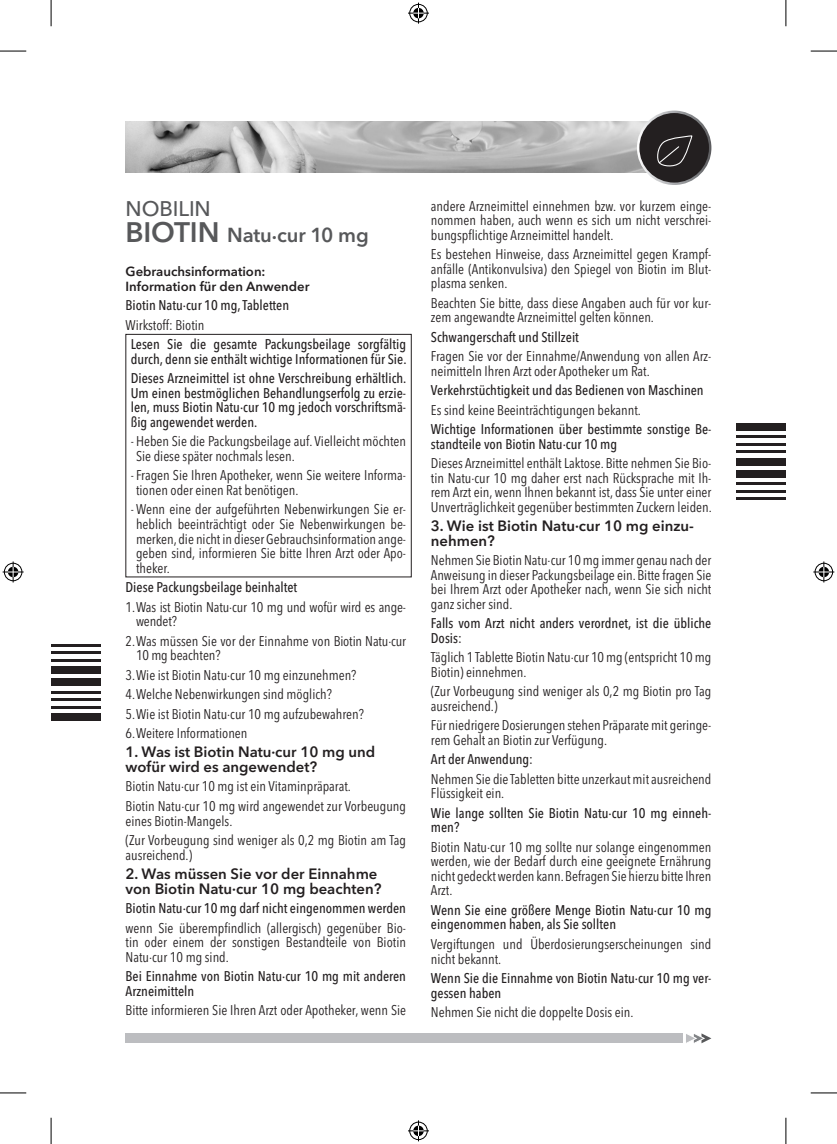
<style>
.page{position:relative;width:837px;height:1144px;background:#fff}
.page>*{position:absolute;margin:0;border:0;box-sizing:border-box;transform-origin:0 0}
.t1{font:500 21px "Avenir Next LT Pro";letter-spacing:-.005em;color:#57585a}
.t2{font:600 20.12px "Avenir Next LT Pro";letter-spacing:-.005em;color:#57585a}
.t3{font:600 14.88px/14.5px "Avenir Next LT Pro";color:#231f20}
.t4{font:condensed 14px/14.5px "Avenir Next LT Pro";color:#231f20}
.t5{font:500 condensed 14px/14.5px "Avenir Next LT Pro";color:#231f20}
.t6{font:600 13.12px/14.5px "Avenir Next LT Pro";color:#231f20}
.s1{font-size:28px}
</style>
<div class="page">
<svg style="left:686px;top:1033px;width:25px;height:11px"></svg>
<div style="left:125px;top:1033px;width:558px;height:10px;background:#bcbdc0"></div>
<img style="left:125px;top:122px;width:521px;height:51px">
<svg style="left:636px;top:111px;width:75px;height:74px"></svg>
<div style="left:639px;top:113px;width:69px;height:70px;background:#231f20;border-radius:50%"></div>
<svg style="left:657px;top:136px;width:35px;height:31px"></svg>
<div style="left:736px;top:423px;width:49px;height:8px;background:#231f20"></div>
<hr style="left:736px;top:436px;width:49px;height:2px;background:#231f20">
<hr style="left:736px;top:443px;width:49px;height:2px;background:#231f20">
<hr style="left:736px;top:450px;width:49px;height:3px;background:#231f20">
<div style="left:736px;top:458px;width:49px;height:7px;background:#231f20"></div>
<div style="left:736px;top:470px;width:49px;height:8px;background:#231f20"></div>
<hr style="left:736px;top:483px;width:49px;height:2px;background:#231f20">
<hr style="left:736px;top:490px;width:49px;height:3px;background:#231f20">
<hr style="left:736px;top:498px;width:49px;height:2px;background:#231f20">
<div style="left:51px;top:713px;width:50px;height:8px;background:#231f20"></div>
<hr style="left:51px;top:706px;width:50px;height:2px;background:#231f20">
<hr style="left:51px;top:698px;width:50px;height:3px;background:#231f20">
<hr style="left:51px;top:691px;width:50px;height:2px;background:#231f20">
<div style="left:51px;top:679px;width:50px;height:7px;background:#231f20"></div>
<div style="left:51px;top:666px;width:50px;height:8px;background:#231f20"></div>
<hr style="left:51px;top:659px;width:50px;height:2px;background:#231f20">
<hr style="left:51px;top:651px;width:50px;height:3px;background:#231f20">
<hr style="left:51px;top:644px;width:50px;height:2px;background:#231f20">
<svg style="left:0;top:51px;width:26px;height:1px"></svg>
<svg style="left:810px;top:51px;width:26px;height:1px"></svg>
<svg style="left:0;top:1092px;width:26px;height:1px"></svg>
<svg style="left:810px;top:1092px;width:26px;height:1px"></svg>
<svg style="left:51px;top:0;width:1px;height:26px"></svg>
<svg style="left:51px;top:1118px;width:1px;height:26px"></svg>
<svg style="left:785px;top:0;width:1px;height:26px"></svg>
<svg style="left:785px;top:1118px;width:1px;height:26px"></svg>
<svg style="left:408px;top:3px;width:21px;height:21px"></svg>
<svg style="left:408px;top:1120px;width:21px;height:21px"></svg>
<svg style="left:3px;top:561px;width:21px;height:21px"></svg>
<svg style="left:813px;top:561px;width:21px;height:21px"></svg>
<h1 class="t1" style="left:125px;top:196px;width:87px">NOBILIN</h1>
<h2 class="t2" style="left:125px;top:223px;width:244px"><span class="s1">BIOTIN</span> Natu.cur 10 mg</h2>
<p class="t6" style="left:125px;top:264px;width:185px">Gebrauchsinformation:<br>Information für den Anwender</p>
<p class="t5" style="left:125px;top:298px;width:165px">Biotin Natu·cur 10 mg, Tabletten</p>
<p class="t4" style="left:125px;top:318px;width:80px">Wirkstoff: Biotin</p>
<p class="t5" style="left:131px;top:337px;width:277px">Lesen Sie die gesamte Packungsbeilage sorgfältig durch, denn sie enthält wichtige Informationen für Sie.</p>
<p class="t5" style="left:131px;top:371px;width:277px;text-align:justify">Dieses Arzneimittel ist ohne Verschreibung erhältlich.<br>Um einen bestmöglichen Behandlungserfolg zu erzie&shy;len, muss Biotin Natu·cur 10 mg jedoch vorschriftsmä&shy;ßig angewendet werden.</p>
<p class="t4" style="left:136px;top:434px;width:271px;text-indent:-5px">- Heben Sie die Packungsbeilage auf. Vielleicht möchten<br>Sie diese später nochmals lesen.</p>
<p class="t4" style="left:136px;top:468px;width:271px;text-indent:-5px">-Fragen Sie Ihren Apotheker, wenn Sie weitere Informa&shy;tionen oder einen Rat benötigen.</p>
<p class="t4" style="left:136px;top:502px;width:271px;text-align:justify;text-indent:-5px">- Wenn eine der aufgeführten Nebenwirkungen Sie er&shy;heblich beeinträchtigt oder Sie Nebenwirkungen be&shy;merken, die nicht in dieser Gebrauchsinformation ange&shy;geben sind, informieren Sie bitte Ihren Arzt oder Apo&shy;theker.</p>
<p class="t5" style="left:125px;top:580px;width:173px">Diese Packungsbeilage beinhaltet</p>
<p class="t4" style="left:136px;top:599px;width:271px;text-indent:-10px">1.Was ist Biotin Natu·cur 10 mg und wofür wird es ange&shy;wendet?</p>
<p class="t4" style="left:136px;top:633px;width:271px;text-indent:-10px">2.Was müssen Sie vor der Einnahme von Biotin Natu·cur<br>10 mg beachten?</p>
<p class="t4" style="left:125px;top:665px;width:240px;line-height:19.4px">3.Wie ist Biotin Natu·cur 10 mg einzunehmen?<br>4.Welche Nebenwirkungen sind möglich?<br>5.Wie ist Biotin Natu·cur 10 mg aufzubewahren?<br>6.Weitere Informationen</p>
<p class="t3" style="left:125px;top:745px;width:251px">1. Was ist Biotin Natu·cur 10 mg und wofür wird es angewendet?</p>
<p class="t4" style="left:125px;top:777px;width:282px;line-height:19.4px">Biotin Natu·cur 10 mg ist ein Vitaminpräparat.<br>Biotin Natu·cur 10 mg wird angewendet zur Vorbeugung</p>
<p class="t4" style="left:125px;top:811px;width:282px;line-height:19.4px">eines Biotin-Mangels.<br>(Zur Vorbeugung sind weniger als 0,2 mg Biotin am Tag</p>
<p class="t4" style="left:125px;top:847px;width:68px">ausreichend.)</p>
<p class="t3" style="left:125px;top:866px;width:257px">2. Was müssen Sie vor der Einnahme von Biotin Natu·cur 10 mg beachten?</p>
<p class="t5" style="left:125px;top:901px;width:282px">Biotin Natu·cur 10 mg darf nicht eingenommen werden</p>
<p class="t4" style="left:125px;top:920px;width:282px;text-align:justify">wenn Sie überempfindlich (allergisch) gegenüber Bio&shy;tin oder einem der sonstigen Bestandteile von Biotin Natu·cur 10 mg sind.</p>
<p class="t5" style="left:125px;top:969px;width:282px">Bei Einnahme von Biotin Natu·cur 10 mg mit anderen<br>Arzneimitteln</p>
<p class="t4" style="left:125px;top:1003px;width:282px">Bitte informieren Sie Ihren Arzt oder Apotheker, wenn Sie</p>
<p class="t4" style="left:431px;top:198px;width:282px;text-align:justify">andere Arzneimittel einnehmen bzw. vor kurzem einge&shy;nommen haben, auch wenn es sich um nicht verschrei&shy;bungspflichtige Arzneimittel handelt.</p>
<p class="t4" style="left:431px;top:247px;width:282px;text-align:justify">Es bestehen Hinweise, dass Arzneimittel gegen Krampf&shy;anfälle (Antikonvulsiva) den Spiegel von Biotin im Blut&shy;plasma senken.</p>
<p class="t4" style="left:431px;top:295px;width:282px">Beachten Sie bitte, dass diese Angaben auch für vor kur&shy;zem angewandte Arzneimittel gelten können.</p>
<p class="t5" style="left:431px;top:329px;width:149px">Schwangerschaft und Stillzeit</p>
<p class="t4" style="left:431px;top:349px;width:282px">Fragen Sie vor der Einnahme/Anwendung von allen Arz&shy;neimitteln Ihren Arzt oder Apotheker um Rat.</p>
<p class="t5" style="left:431px;top:383px;width:274px">Verkehrstüchtigkeit und das Bedienen von Maschinen</p>
<p class="t4" style="left:431px;top:402px;width:211px">Es sind keine Beeinträchtigungen bekannt.</p>
<p class="t5" style="left:431px;top:422px;width:282px">Wichtige Informationen über bestimmte sonstige Be&shy;standteile von Biotin Natu·cur 10 mg</p>
<p class="t4" style="left:431px;top:456px;width:282px;text-align:justify">Dieses Arzneimittel enthält Laktose. Bitte nehmen Sie Bio&shy;tin Natu·cur 10 mg daher erst nach Rücksprache mit Ih&shy;rem Arzt ein, wenn Ihnen bekannt ist, dass Sie unter einer Unverträglichkeit gegenüber bestimmten Zuckern leiden.</p>
<p class="t3" style="left:431px;top:519px;width:264px">3. Wie ist Biotin Natu·cur 10 mg einzu&shy;nehmen?</p>
<p class="t4" style="left:431px;top:553px;width:282px;text-align:justify">Nehmen Sie Biotin Natu·cur 10 mg immer genau nach der Anweisung in dieser Packungsbeilage ein. Bitte fragen Sie bei Ihrem Arzt oder Apotheker nach, wenn Sie sich nicht ganz sicher sind.</p>
<p class="t5" style="left:431px;top:616px;width:282px">Falls vom Arzt nicht anders verordnet, ist die übliche<br>Dosis:</p>
<p class="t4" style="left:431px;top:650px;width:282px">Täglich 1 Tablette Biotin Natu·cur 10 mg (entspricht 10 mg<br>Biotin) einnehmen.</p>
<p class="t4" style="left:431px;top:684px;width:282px">(Zur Vorbeugung sind weniger als 0,2 mg Biotin pro Tag ausreichend.)</p>
<p class="t4" style="left:431px;top:718px;width:282px">Für niedrigere Dosierungen stehen Präparate mit geringe&shy;rem Gehalt an Biotin zur Verfügung.</p>
<p class="t5" style="left:431px;top:752px;width:104px">Art der Anwendung:</p>
<p class="t4" style="left:431px;top:772px;width:282px">Nehmen Sie die Tabletten bitte unzerkaut mit ausreichend<br>Flüssigkeit ein.</p>
<p class="t5" style="left:431px;top:806px;width:282px">Wie lange sollten Sie Biotin Natu·cur 10 mg einneh&shy;men?</p>
<p class="t4" style="left:431px;top:840px;width:282px;text-align:justify">Biotin Natu·cur 10 mg sollte nur solange eingenommen werden, wie der Bedarf durch eine geeignete Ernährung nicht gedeckt werden kann. Befragen Sie hierzu bitte Ihren Arzt.</p>
<p class="t5" style="left:431px;top:903px;width:282px">Wenn Sie eine größere Menge Biotin Natu·cur 10 mg eingenommen haben, als Sie sollten</p>
<p class="t4" style="left:431px;top:937px;width:282px">Vergiftungen und Überdosierungserscheinungen sind nicht bekannt.</p>
<p class="t5" style="left:431px;top:971px;width:282px">Wenn Sie die Einnahme von Biotin Natu·cur 10 mg ver&shy;gessen haben</p>
<p class="t4" style="left:431px;top:1005px;width:204px">Nehmen Sie nicht die doppelte Dosis ein.</p>
</div>
